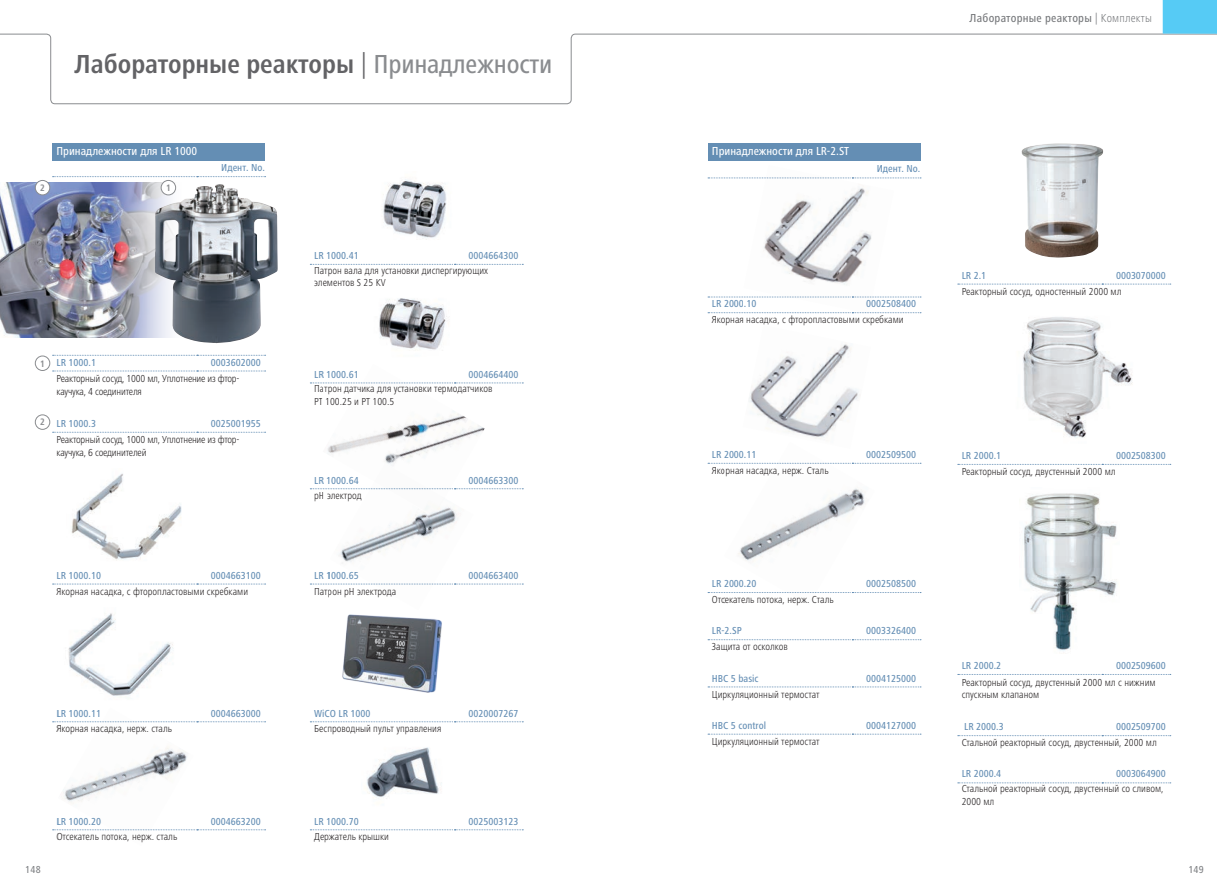
<style>
.page{position:relative;width:1217px;height:893px;background:#fff}
.page>*{position:absolute;margin:0;border:0;box-sizing:border-box;transform-origin:0 0}
.t1{font:700 condensed 27px "Frutiger Next IKA";color:#636366}
.t2{font:500 condensed 12px "Frutiger Next IKA";color:#fff}
.t3{font:500 condensed 12px "Frutiger Next IKA";letter-spacing:.02em;color:#76787b}
.t4{font:300 condensed 10.5px/12.6px "Frutiger Next IKA";color:#231f20}
.t5{font:500 condensed 10.5px "Frutiger Next IKA";color:#648eb4}
.t6{font:300 condensed 10.5px/12.6px "Frutiger Next IKA";letter-spacing:-.02em;color:#231f20}
.t7{font:500 condensed 10.5px "Frutiger Next IKA";letter-spacing:.02em;color:#808285}
.t8{font:700 condensed 9.75px "Frutiger Next IKA";color:#8a8c8f}
.s1{font-weight:300}
.s2{font-weight:500;color:#8a8c8f}
</style>
<div class="page">
<svg style="left:957px;top:464px;width:48px;height:1px"></svg>
<svg style="left:957px;top:735px;width:213px;height:1px"></svg>
<svg style="left:957px;top:782px;width:213px;height:1px"></svg>
<svg style="left:957px;top:284px;width:213px;height:1px"></svg>
<svg style="left:957px;top:674px;width:213px;height:1px"></svg>
<svg style="left:0;top:33px;width:1216px;height:72px"></svg>
<div style="left:52px;top:144px;width:213px;height:17px;background:#648eb4"></div>
<svg style="left:53px;top:355px;width:212px;height:1px"></svg>
<svg style="left:53px;top:371px;width:212px;height:1px"></svg>
<svg style="left:53px;top:432px;width:212px;height:1px"></svg>
<svg style="left:53px;top:584px;width:212px;height:1px"></svg>
<svg style="left:53px;top:721px;width:212px;height:1px"></svg>
<svg style="left:53px;top:829px;width:212px;height:1px"></svg>
<svg style="left:53px;top:176px;width:212px;height:1px"></svg>
<div style="left:35px;top:356px;width:15px;height:15px;border:1px solid #8a8c8f;border-radius:50%"></div>
<div style="left:35px;top:414px;width:15px;height:16px;border:1px solid #8a8c8f;border-radius:50%"></div>
<img style="left:0;top:183px;width:162px;height:154px">
<img style="left:155px;top:184px;width:122px;height:159px">
<div style="left:161px;top:180px;width:15px;height:15px;background:#fff;border-radius:50%"></div>
<div style="left:161px;top:180px;width:15px;height:15px;border:1px solid #8a8c8f;border-radius:50%"></div>
<div style="left:35px;top:180px;width:15px;height:15px;background:#fff;border-radius:50%"></div>
<div style="left:35px;top:180px;width:15px;height:15px;border:1px solid #8a8c8f;border-radius:50%"></div>
<div style="left:707px;top:144px;width:213px;height:17px;background:#648eb4"></div>
<svg style="left:707px;top:297px;width:213px;height:1px"></svg>
<svg style="left:707px;top:312px;width:213px;height:1px"></svg>
<svg style="left:707px;top:463px;width:213px;height:1px"></svg>
<svg style="left:707px;top:592px;width:213px;height:1px"></svg>
<svg style="left:707px;top:639px;width:213px;height:1px"></svg>
<svg style="left:707px;top:687px;width:213px;height:1px"></svg>
<svg style="left:707px;top:734px;width:213px;height:1px"></svg>
<svg style="left:707px;top:178px;width:213px;height:1px"></svg>
<img style="left:723px;top:462px;width:151px;height:131px">
<img style="left:743px;top:177px;width:150px;height:136px">
<img style="left:749px;top:344px;width:110px;height:95px">
<img style="left:1021px;top:143px;width:82px;height:115px">
<img style="left:1005px;top:317px;width:167px;height:148px">
<img style="left:71px;top:473px;width:111px;height:87px">
<img style="left:68px;top:613px;width:105px;height:83px">
<img style="left:58px;top:721px;width:135px;height:110px">
<svg style="left:310px;top:264px;width:213px;height:1px"></svg>
<svg style="left:310px;top:383px;width:213px;height:1px"></svg>
<svg style="left:310px;top:488px;width:213px;height:1px"></svg>
<svg style="left:310px;top:584px;width:213px;height:1px"></svg>
<svg style="left:310px;top:721px;width:213px;height:1px"></svg>
<svg style="left:310px;top:829px;width:213px;height:1px"></svg>
<img style="left:383px;top:179px;width:64px;height:61px">
<img style="left:379px;top:298px;width:68px;height:52px">
<img style="left:330px;top:516px;width:143px;height:69px">
<img style="left:322px;top:382px;width:162px;height:134px">
<img style="left:367px;top:747px;width:75px;height:52px">
<img style="left:342px;top:614px;width:100px;height:79px">
<div style="left:1162px;top:0;width:54px;height:34px;background:#56cbf5"></div>
<img style="left:1024px;top:493px;width:93px;height:158px">
<h1 class="t1" style="left:75px;top:49px;width:479px">Лабораторные реакторы <span class="s1">|</span> <span class="s2">Принадлежности</span></h1>
<p class="t2" style="left:56px;top:145px;width:142px">Принадлежности для LR 1000</p>
<p class="t8" style="left:40px;top:182px;width:6px">2</p>
<p class="t8" style="left:166px;top:182px;width:6px">1</p>
<p class="t5" style="left:221px;top:162px;width:45px">Идент. No.</p>
<p class="t8" style="left:40px;top:358px;width:6px">1</p>
<p class="t8" style="left:40px;top:417px;width:6px">2</p>
<p class="t5" style="left:56px;top:356px;width:41px">LR 1000.1</p>
<p class="t5" style="left:211px;top:356px;width:51px">0003602000</p>
<p class="t6" style="left:56px;top:372px;width:184px">Реакторный сосуд, 1000 мл, Уплотнение из фтор&shy;каучука, 4 соединителя</p>
<p class="t5" style="left:56px;top:417px;width:41px">LR 1000.3</p>
<p class="t5" style="left:211px;top:417px;width:51px">0025001955</p>
<p class="t6" style="left:56px;top:434px;width:184px">Реакторный сосуд, 1000 мл, Уплотнение из фтор&shy;каучука, 6 соединителей</p>
<p class="t5" style="left:56px;top:569px;width:46px">LR 1000.10</p>
<p class="t5" style="left:211px;top:569px;width:51px">0004663100</p>
<p class="t4" style="left:56px;top:585px;width:193px">Якорная насадка, с фторопластовыми скребками</p>
<p class="t5" style="left:56px;top:707px;width:46px">LR 1000.11</p>
<p class="t5" style="left:211px;top:707px;width:51px">0004663000</p>
<p class="t4" style="left:56px;top:722px;width:117px">Якорная насадка, нерж. сталь</p>
<p class="t5" style="left:56px;top:815px;width:46px">LR 1000.20</p>
<p class="t5" style="left:211px;top:815px;width:51px">0004663200</p>
<p class="t4" style="left:56px;top:830px;width:122px">Отсекатель потока, нерж. сталь</p>
<p class="t5" style="left:314px;top:250px;width:46px">LR 1000.41</p>
<p class="t5" style="left:468px;top:250px;width:51px">0004664300</p>
<p class="t4" style="left:314px;top:264px;width:175px">Патрон вала для установки диспергирующих элементов S 25 KV</p>
<p class="t5" style="left:314px;top:368px;width:46px">LR 1000.61</p>
<p class="t5" style="left:468px;top:368px;width:51px">0004664400</p>
<p class="t4" style="left:314px;top:383px;width:180px">Патрон датчика для установки термодатчиков<br>PT 100.25 и PT 100.5</p>
<p class="t5" style="left:314px;top:474px;width:46px">LR 1000.64</p>
<p class="t5" style="left:468px;top:474px;width:51px">0004663300</p>
<p class="t4" style="left:314px;top:489px;width:49px">pH электрод</p>
<p class="t5" style="left:314px;top:569px;width:46px">LR 1000.65</p>
<p class="t5" style="left:468px;top:569px;width:51px">0004663400</p>
<p class="t4" style="left:314px;top:585px;width:83px">Патрон pH электрода</p>
<p class="t5" style="left:314px;top:707px;width:58px">WiCO LR 1000</p>
<p class="t5" style="left:468px;top:707px;width:51px">0020007267</p>
<p class="t4" style="left:314px;top:722px;width:129px">Беспроводный пульт управления</p>
<p class="t5" style="left:314px;top:815px;width:46px">LR 1000.70</p>
<p class="t5" style="left:468px;top:815px;width:51px">0025003123</p>
<p class="t4" style="left:314px;top:830px;width:76px">Держатель крышки</p>
<p class="t3" style="left:969px;top:11px;width:184px">Лабораторные реакторы <span class="s1">| Комплекты</span></p>
<p class="t2" style="left:711px;top:145px;width:139px">Принадлежности для LR-2.ST</p>
<p class="t5" style="left:876px;top:162px;width:45px">Идент. No.</p>
<p class="t5" style="left:711px;top:298px;width:46px">LR 2000.10</p>
<p class="t5" style="left:866px;top:298px;width:51px">0002508400</p>
<p class="t4" style="left:711px;top:314px;width:193px">Якорная насадка, с фторопластовыми скребками</p>
<p class="t5" style="left:961px;top:269px;width:26px">LR 2.1</p>
<p class="t5" style="left:1115px;top:269px;width:51px">0003070000</p>
<p class="t4" style="left:961px;top:285px;width:161px">Реакторный сосуд, одностенный 2000 мл</p>
<p class="t5" style="left:711px;top:448px;width:46px">LR 2000.11</p>
<p class="t5" style="left:866px;top:448px;width:51px">0002509500</p>
<p class="t4" style="left:711px;top:464px;width:118px">Якорная насадка, нерж. Сталь</p>
<p class="t5" style="left:711px;top:578px;width:46px">LR 2000.20</p>
<p class="t5" style="left:866px;top:578px;width:51px">0002508500</p>
<p class="t4" style="left:711px;top:593px;width:123px">Отсекатель потока, нерж. Сталь</p>
<p class="t5" style="left:711px;top:625px;width:31px">LR-2.SP</p>
<p class="t5" style="left:866px;top:625px;width:51px">0003326400</p>
<p class="t4" style="left:711px;top:641px;width:78px">Защита от осколков</p>
<p class="t5" style="left:711px;top:672px;width:48px">HBC 5 basic</p>
<p class="t5" style="left:866px;top:672px;width:51px">0004125000</p>
<p class="t4" style="left:711px;top:688px;width:109px">Циркуляционный термостат</p>
<p class="t5" style="left:711px;top:719px;width:56px">HBC 5 control</p>
<p class="t5" style="left:866px;top:719px;width:51px">0004127000</p>
<p class="t4" style="left:711px;top:735px;width:109px">Циркуляционный термостат</p>
<p class="t5" style="left:961px;top:449px;width:41px">LR 2000.1</p>
<p class="t5" style="left:1115px;top:449px;width:51px">0002508300</p>
<p class="t4" style="left:961px;top:465px;width:155px">Реакторный сосуд, двустенный 2000 мл</p>
<p class="t5" style="left:961px;top:659px;width:41px">LR 2000.2</p>
<p class="t5" style="left:1115px;top:659px;width:51px">0002509600</p>
<p class="t4" style="left:961px;top:676px;width:195px">Реакторный сосуд, двустенный 2000 мл с нижним спускным клапаном</p>
<p class="t5" style="left:963px;top:721px;width:41px">LR 2000.3</p>
<p class="t5" style="left:1115px;top:721px;width:51px">0002509700</p>
<p class="t4" style="left:961px;top:737px;width:196px">Стальной реакторный сосуд, двустенный, 2000 мл</p>
<p class="t5" style="left:961px;top:768px;width:41px">LR 2000.4</p>
<p class="t5" style="left:1115px;top:768px;width:51px">0003064900</p>
<p class="t4" style="left:961px;top:783px;width:203px">Стальной реакторный сосуд, двустенный со сливом,<br>2000 мл</p>
<p class="t7" style="left:25px;top:864px;width:17px">148</p>
<p class="t7" style="left:1188px;top:864px;width:17px">149</p>
</div>
